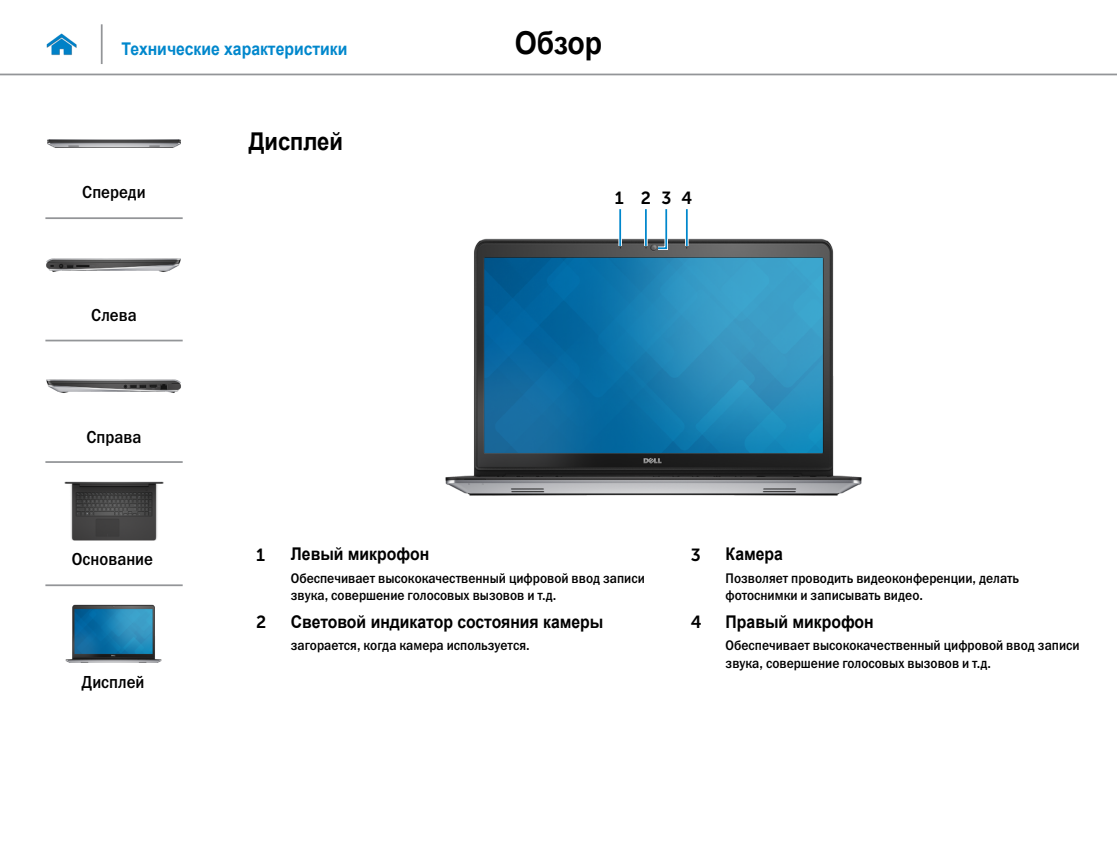
<style>
.page{position:relative;width:1117px;height:844px;background:#fff}
.page>*{position:absolute;margin:0;border:0;box-sizing:border-box;transform-origin:0 0}
.t1{font:700 31.5px "Arial";letter-spacing:-.005em;color:#000;scale:.9 1}
.Head2{font:700 24.5px "Arial";color:#000;scale:.9 1}
.Callout_Head{font:700 17.5px "Arial";color:#000;scale:.9 1}
.t2{font:17.5px "Franklin Gothic Medium C";color:#000;scale:.9 1}
.t3{font:700 17.5px "Arial";color:#0087cc;scale:.9 1}
.Callout_Head-2{font:17.5px "Museo Sans For Dell 700";color:#000}
.Callout-L{font:17.5px "Museo Sans For Dell 700";color:#000}
.Callout_description{font:14px/17.5px "Franklin Gothic Medium C";color:#000;scale:.9 1}
</style>
<div class="page">
<hr style="left:0;top:74px;width:1116px;height:1px;background:#939598">
<img style="left:46px;top:33px;width:31px;height:23px">
<img style="left:445px;top:233px;width:417px;height:263px">
<hr style="left:618px;top:209px;width:3px;height:37px;background:#fff">
<hr style="left:619px;top:209px;width:2px;height:37px;background:#0087cc">
<hr style="left:644px;top:209px;width:3px;height:37px;background:#fff">
<hr style="left:645px;top:209px;width:1px;height:37px;background:#0087cc">
<hr style="left:685px;top:209px;width:3px;height:37px;background:#fff">
<hr style="left:685px;top:209px;width:2px;height:37px;background:#0087cc">
<svg style="left:654px;top:209px;width:15px;height:43px"></svg>
<hr style="left:101px;top:24px;width:2px;height:40px;background:#939598">
<img style="left:47px;top:139px;width:134px;height:9px">
<img style="left:46px;top:258px;width:135px;height:14px">
<img style="left:46px;top:379px;width:135px;height:14px">
<img style="left:64px;top:481px;width:100px;height:59px">
<img style="left:65px;top:604px;width:97px;height:58px">
<hr style="left:45px;top:217px;width:138px;height:2px;background:#939598">
<hr style="left:45px;top:339px;width:138px;height:2px;background:#939598">
<hr style="left:45px;top:461px;width:138px;height:2px;background:#939598">
<hr style="left:45px;top:584px;width:138px;height:2px;background:#939598">
<p class="t3" style="left:122px;top:37px;width:252px">Технические характеристики</p>
<h1 class="t1" style="left:514px;top:22px;width:98px">Обзор</h1>
<p class="t2" style="left:82px;top:182px;width:72px">Спереди</p>
<p class="t2" style="left:91px;top:305px;width:52px">Слева</p>
<p class="t2" style="left:86px;top:427px;width:63px">Справа</p>
<p class="t2" style="left:72px;top:549px;width:92px">Основание</p>
<p class="t2" style="left:82px;top:672px;width:71px">Дисплей</p>
<p class="Head2" style="left:249px;top:125px;width:106px">Дисплей</p>
<p class="Callout-L" style="left:614px;top:188px;width:10px">1</p>
<p class="Callout-L" style="left:640px;top:188px;width:12px">2</p>
<p class="Callout-L" style="left:661px;top:188px;width:12px">3</p>
<p class="Callout-L" style="left:681px;top:188px;width:12px">4</p>
<p class="Callout_Head-2" style="left:256px;top:544px;width:10px">1</p>
<p class="Callout_Head" style="left:291px;top:542px;width:155px">Левый микрофон</p>
<p class="Callout_description" style="left:291px;top:569px;width:395px">Обеспечивает высококачественный цифровой ввод записи звука, совершение голосовых вызовов и т.д.</p>
<p class="Callout_Head-2" style="left:256px;top:612px;width:12px">2</p>
<p class="Callout_Head" style="left:291px;top:610px;width:348px">Световой индикатор состояния камеры</p>
<p class="Callout_description" style="left:291px;top:636px;width:267px">загорается, когда камера используется.</p>
<p class="Callout_Head-2" style="left:690px;top:544px;width:12px">3</p>
<p class="Callout_Head" style="left:725px;top:542px;width:65px">Камера</p>
<p class="Callout_description" style="left:725px;top:569px;width:327px">Позволяет проводить видеоконференции, делать фотоснимки и записывать видео.</p>
<p class="Callout_Head-2" style="left:690px;top:612px;width:12px">4</p>
<p class="Callout_Head" style="left:725px;top:610px;width:166px">Правый микрофон</p>
<p class="Callout_description" style="left:725px;top:636px;width:395px">Обеспечивает высококачественный цифровой ввод записи звука, совершение голосовых вызовов и т.д.</p>
</div>
